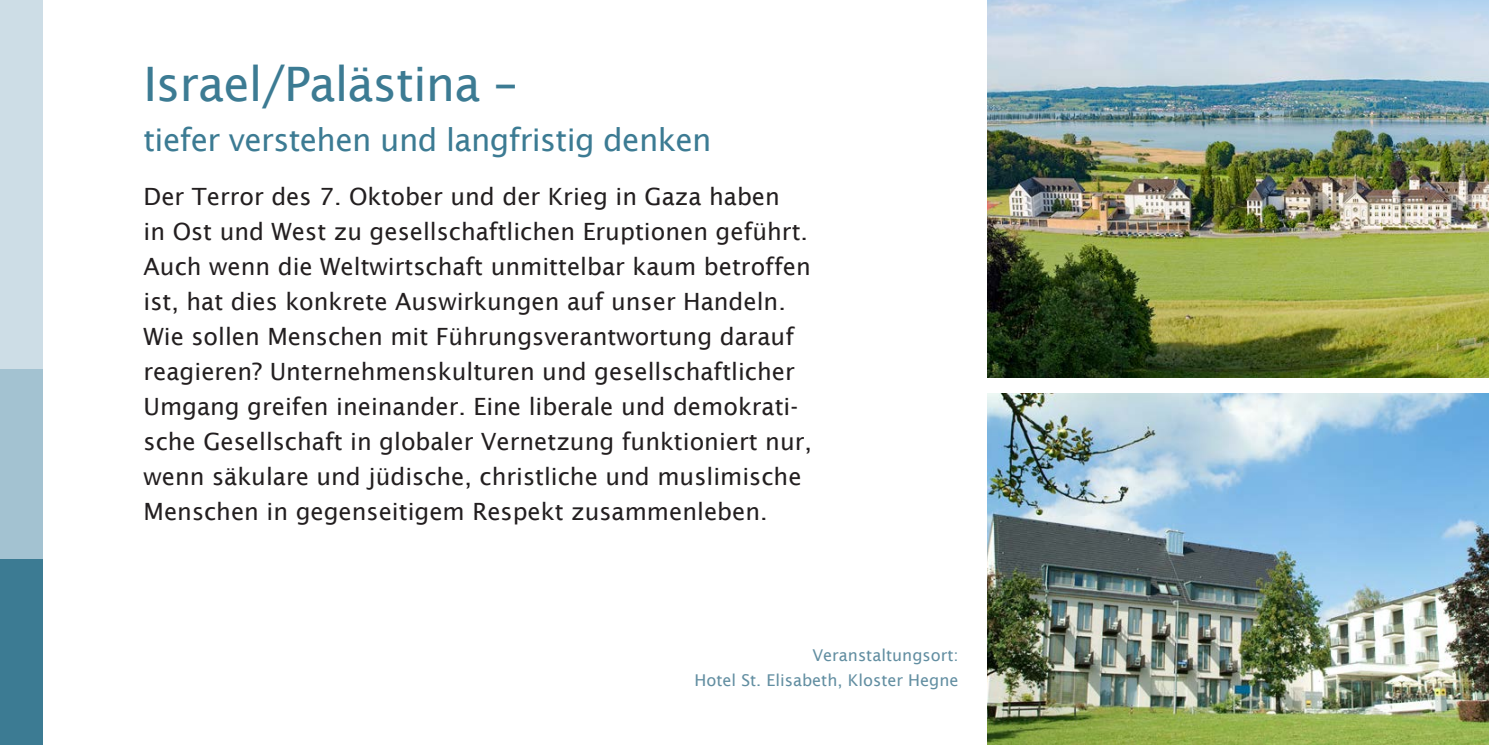
<style>
.page{position:relative;width:1489px;height:745px;background:#fff}
.page>*{position:absolute;margin:0;border:0;box-sizing:border-box;transform-origin:0 0}
.t1{font:47.5px "Lucida Sans";letter-spacing:-.02em;color:#3c7b93}
.t2{font:31.25px "Lucida Sans";letter-spacing:-.02em;color:#3c7b93}
.t3{font:23.75px/35px "Lucida Sans";color:#231f20}
.t4{font:16.25px/25px "Lucida Sans";color:#628ea1;text-align:right}
</style>
<div class="page">
<div style="left:0;top:458px;width:42px;height:286px;background:#3c7b93"></div>
<div style="left:0;top:123px;width:43px;height:435px;background:#a3c2d1"></div>
<div style="left:0;top:0;width:43px;height:368px;background:#cddde6"></div>
<img style="left:987px;top:393px;width:501px;height:351px">
<img style="left:987px;top:0;width:501px;height:377px">
<h1 class="t1" style="left:144px;top:56px;width:375px">Israel/Palästina –</h1>
<h2 class="t2" style="left:144px;top:121px;width:569px">tiefer verstehen und langfristig denken</h2>
<p class="t3" style="left:144px;top:178px;width:670px">Der Terror des 7. Oktober und der Krieg in Gaza haben<br>in Ost und West zu gesellschaftlichen Eruptionen geführt.<br>Auch wenn die Weltwirtschaft unmittelbar kaum betroffen ist, hat dies konkrete Auswirkungen auf unser Handeln.<br>Wie sollen Menschen mit Führungsverantwortung darauf reagieren? Unternehmenskulturen und gesellschaftlicher Umgang greifen ineinander. Eine liberale und demokrati&shy;sche Gesellschaft in globaler Vernetzung funktioniert nur, wenn säkulare und jüdische, christliche und muslimische Menschen in gegenseitigem Respekt zusammenleben.</p>
<p class="t4" style="left:694px;top:642px;width:265px">Veranstaltungsort:<br>Hotel St. Elisabeth, Kloster Hegne</p>
</div>
